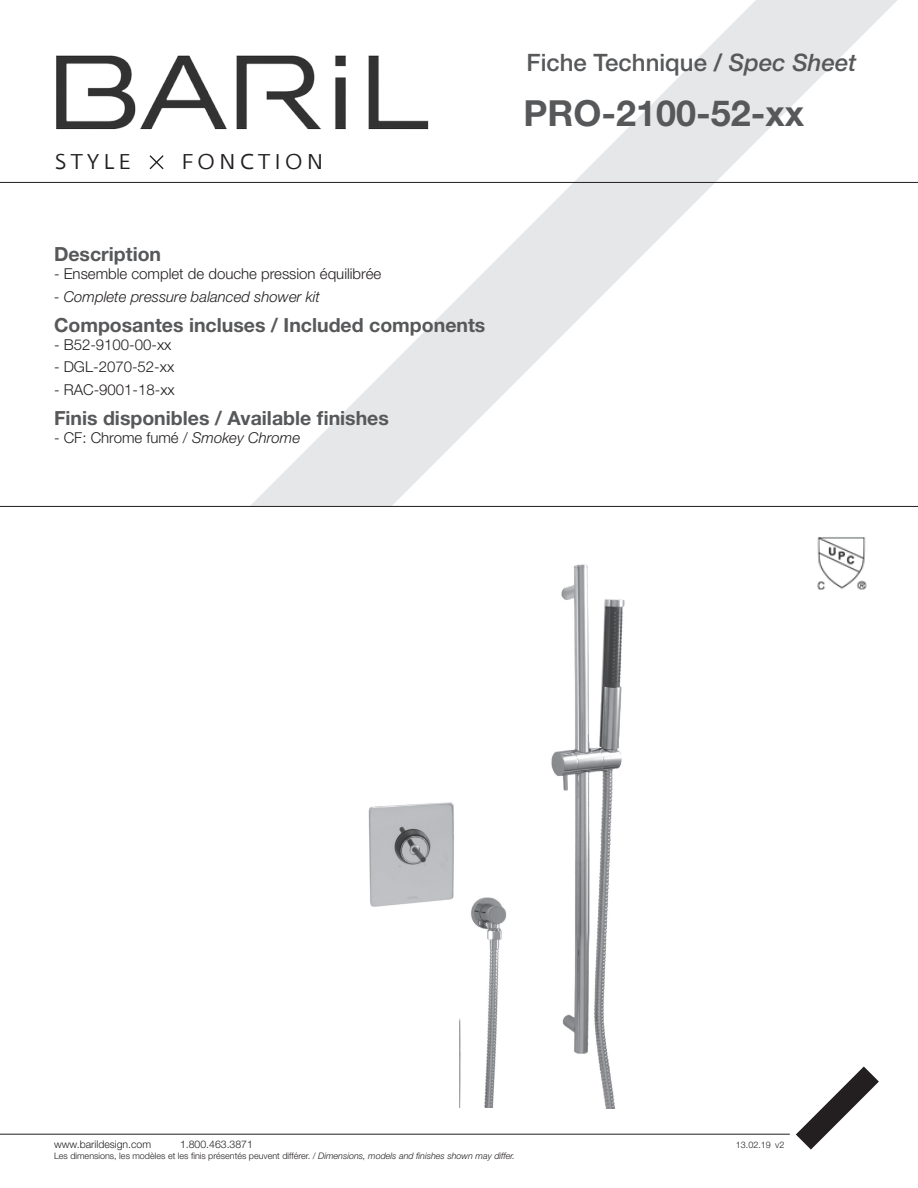
<style>
.page{position:relative;width:918px;height:1188px;background:#fff}
.page>*{position:absolute;margin:0;border:0;box-sizing:border-box;transform-origin:0 0}
.t1{font:700 36px "Helvetica Neue LT Std";color:#57585a}
.t2{font:500 24px "Helvetica Neue LT Std";color:#57585a}
.t3{font:21.3px "Fedra Sans Greek Book TF";letter-spacing:.2em;color:#231f20}
.t4{font:700 19.5px "Helvetica Neue LT Std";color:#57585a}
.t5{font:300 15px "Helvetica Neue LT Std";color:#231f20}
.t6{font:italic 300 15px "Helvetica Neue LT Std";color:#231f20}
.t7{font:300 10.5px "Helvetica Neue LT Std";color:#231f20}
.t8{font:300 9px "Helvetica Neue LT Std";color:#231f20}
.s1{font-style:italic}
</style>
<div class="page">
<svg style="left:250px;top:0;width:648px;height:506px"></svg>
<img style="left:54px;top:54px;width:378px;height:128px">
<svg style="left:148px;top:154px;width:17px;height:17px"></svg>
<hr style="left:0;top:182px;width:918px;height:1px;background:#231f20">
<hr style="left:0;top:506px;width:918px;height:1px;background:#231f20">
<hr style="left:0;top:1134px;width:790px;height:1px;background:#231f20">
<svg style="left:796px;top:1066px;width:83px;height:84px"></svg>
<img style="left:817px;top:537px;width:50px;height:53px">
<img style="left:368px;top:802px;width:86px;height:105px">
<img style="left:459px;top:897px;width:48px;height:210px">
<img style="left:551px;top:564px;width:74px;height:544px">
<h2 class="t2" style="left:526px;top:48px;width:331px">Fiche Technique / <span class="s1">Spec Sheet</span></h2>
<h3 class="t3" style="left:55px;top:151px;width:77px">STYLE</h3>
<h3 class="t3" style="left:181px;top:151px;width:144px">FONCTION</h3>
<p class="t4" style="left:54px;top:242px;width:109px">Description</p>
<p class="t5" style="left:54px;top:265px;width:329px">- Ensemble complet de douche pression équilibrée</p>
<p class="t6" style="left:54px;top:287px;width:267px">- Complete pressure balanced shower kit</p>
<p class="t4" style="left:54px;top:313px;width:433px">Composantes incluses / Included components</p>
<p class="t5" style="left:54px;top:335px;width:119px">- B52-9100-00-xx</p>
<p class="t5" style="left:54px;top:358px;width:122px">- DGL-2070-52-xx</p>
<p class="t5" style="left:54px;top:380px;width:122px">- RAC-9001-18-xx</p>
<p class="t4" style="left:54px;top:406px;width:336px">Finis disponibles / Available finishes</p>
<p class="t5" style="left:54px;top:428px;width:248px">- CF: Chrome fumé / <span class="s1">Smokey Chrome</span></p>
<p class="t1" style="left:524px;top:91px;width:282px">PRO-2100-52-xx</p>
<p class="t7" style="left:54px;top:1138px;width:99px">www.barildesign.com</p>
<p class="t7" style="left:180px;top:1138px;width:74px">1.800.463.3871</p>
<p class="t8" style="left:736px;top:1139px;width:37px">13.02.19</p>
<p class="t8" style="left:54px;top:1150px;width:463px">Les dimensions, les modèles et les finis présentés peuvent différer. / <span class="s1">Dimensions, models and finishes shown may differ.</span></p>
<p class="t8" style="left:775px;top:1140px;width:11px">v2</p>
</div>
